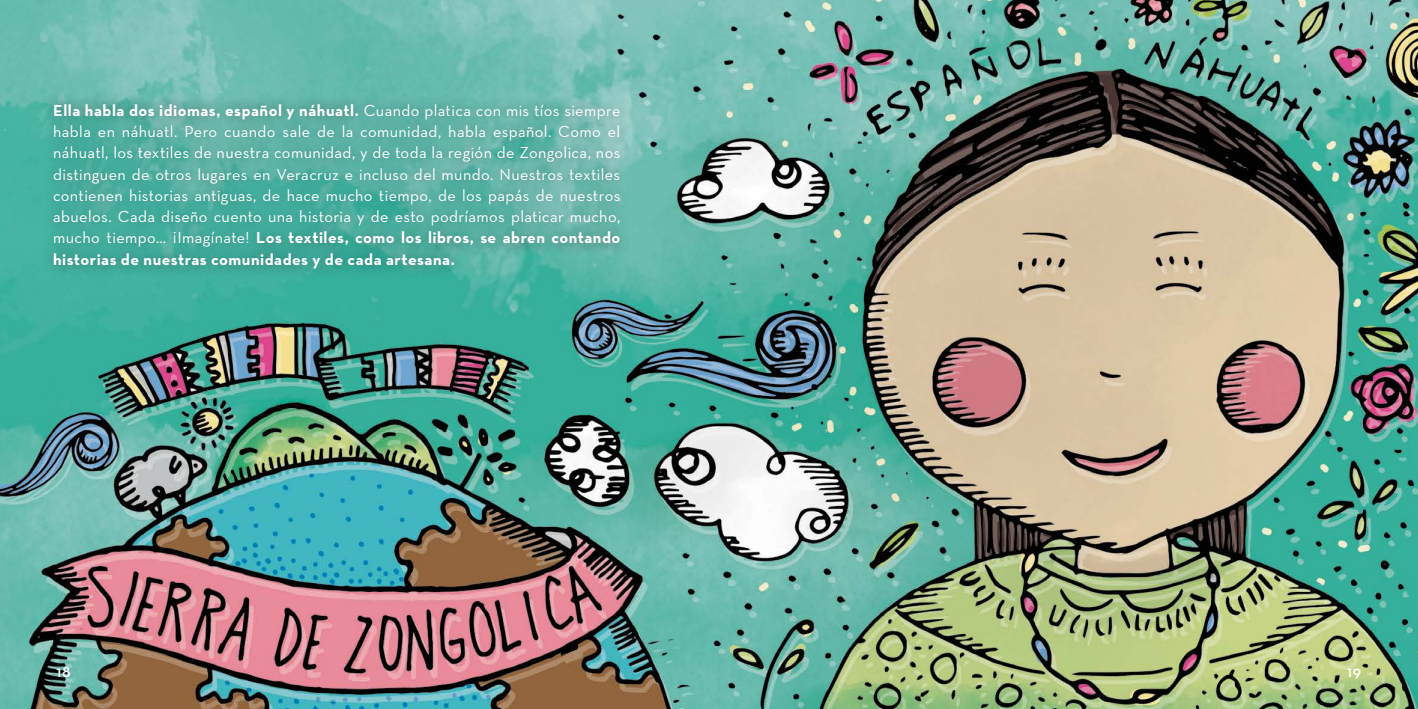
<style>
.page{position:relative;width:1418px;height:709px;background:#fff}
.page>*{position:absolute;margin:0;border:0;box-sizing:border-box;transform-origin:0 0}
.t1{font:16.25px/21.2px "Neutra Text Exp";letter-spacing:.025em;color:#fff;text-align:justify}
.t2{font:700 16.25px/21.2px "Neutra Text";letter-spacing:.03em;color:#fff}
.t3{font:600 16.25px "Neutra Text";color:#fff}
.s1{font-family:"Neutra Text Exp";font-weight:400}
</style>
<div class="page">
<img style="left:0;top:0;width:1417px;height:709px">
<div style="left:41px;top:91px;width:591px;height:189px;background:#000;opacity:.5"></div>
<p class="t2" style="left:53px;top:99px;width:568px">Ella habla dos idiomas, español y náhuatl. <span class="s1">Cuando platica con mis tíos siempre</span></p>
<p class="t1" style="left:53px;top:121px;width:568px">habla en náhuatl. Pero cuando sale de la comunidad, habla español. Como el náhuatl, los textiles de nuestra comunidad, y de toda la región de Zongolica, nos distinguen de otros lugares en Veracruz e incluso del mundo. Nuestros textiles contienen historias antiguas, de hace mucho tiempo, de los papás de nuestros abuelos. Cada diseño cuento una historia y de esto podríamos platicar mucho,</p>
<p class="t2" style="left:53px;top:227px;width:568px"><span class="s1">mucho tiempo… ¡Imagínate!</span> Los textiles, como los libros, se abren contando historias de nuestras comunidades y de cada artesana.</p>
<p class="t3" style="left:57px;top:661px;width:16px">18</p>
<p class="t3" style="left:1346px;top:661px;width:16px">19</p>
</div>
